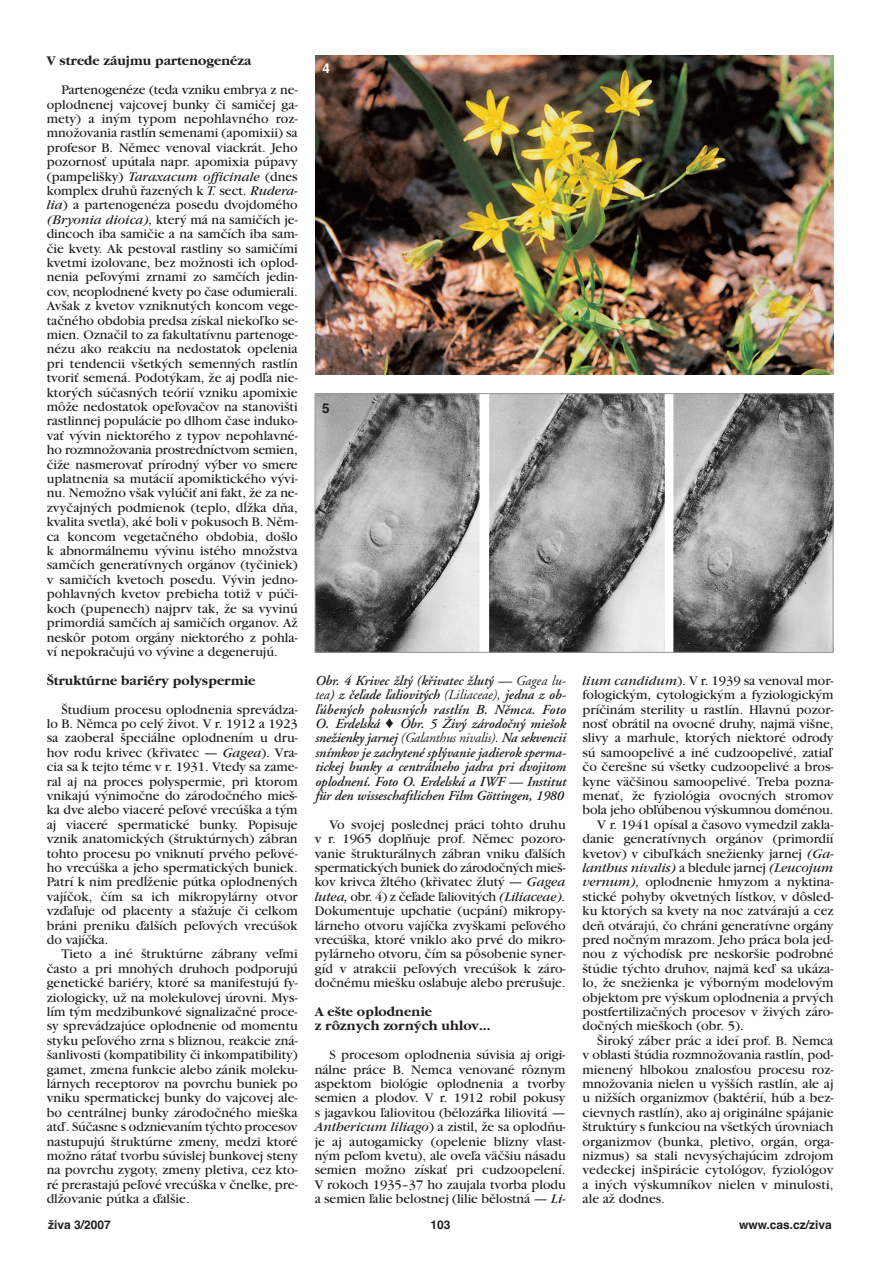
<style>
.page{position:relative;width:893px;height:1263px;background:#fff}
.page>*{position:absolute;margin:0;border:0;box-sizing:border-box;transform-origin:0 0}
.t1{font:13.8px/14.4px "Garamond CE";color:#231f20;text-align:justify}
.t2{font:italic 600 13.8px/14.4px "Adobe Garamond CE";letter-spacing:-.005em;color:#231f20;text-align:justify}
.t3{font:700 13.8px/14.4px "Garamond CE";color:#231f20}
.t4{font:italic 13.8px "Garamond CE";letter-spacing:-.01em;color:#231f20}
.t5{font:700 13.5px "Helvetica CE";color:#fff}
.t6{font:700 13.5px "Helvetica CE";color:#231f20}
.t7{font:700 12px "Helvetica CE";color:#231f20}
.s1{font-style:italic}
.s2{font-weight:400}
.s3{font-style:normal}
</style>
<div class="page">
<img style="left:315px;top:55px;width:518px;height:319px">
<img style="left:317px;top:395px;width:514px;height:256px">
<div style="left:315px;top:393px;width:518px;height:260px;border:1px solid #939598"></div>
<p class="t3" style="left:47px;top:55px;width:206px">V strede záujmu partenogenéza</p>
<p class="t1" style="left:47px;top:84px;width:253px;text-indent:15px">Partenogenéze (teda vzniku embrya z ne&shy;oplodnenej vajcovej bunky či samičej ga&shy;mety) a iným typom nepohlavného roz&shy;množovania rastlín semenami (apomixii) sa profesor B. Němec venoval viackrát. Jeho pozornosť upútala napr. apomixia púpavy (pampelišky) <span class="s1">Taraxacum officinale</span> (dnes komplex druhů řazených k <span class="s1">T.</span> sect. <span class="s1">Rudera&shy;lia</span>) a partenogenéza posedu dvojdomého <span class="s1">(Bryonia dioica),</span> který má na samičích je&shy;dincoch iba samičie a na samčích iba sam&shy;čie kvety. Ak pestoval rastliny so samičími kvetmi izolovane, bez možnosti ich oplod&shy;nenia peľovými zrnami zo samčích jedin&shy;cov, neoplodnené kvety po čase odumierali.<br>Avšak z kvetov vzniknutých koncom vege&shy;tačného obdobia predsa získal niekoľko se&shy;mien. Označil to za fakultatívnu partenoge&shy;nézu ako reakciu na nedostatok opelenia pri tendencii všetkých semenných rastlín tvoriť semená. Podotýkam, že aj podľa nie&shy;ktorých súčasných teórií vzniku apomixie môže nedostatok opeľovačov na stanovišti rastlinnej populácie po dlhom čase induko&shy;vať vývin niektorého z typov nepohlavné&shy;ho rozmnožovania prostredníctvom semien, čiže nasmerovať prírodný výber vo smere uplatnenia sa mutácií apomiktického vývi&shy;nu. Nemožno však vylúčiť ani fakt, že za ne&shy;zvyčajných podmienok (teplo, dĺžka dňa, kvalita svetla), aké boli v pokusoch B. Něm&shy;ca koncom vegetačného obdobia, došlo k abnormálnemu vývinu istého množstva samčích generatívnych orgánov (tyčiniek) v samičích kvetoch posedu. Vývin jedno&shy;pohlavných kvetov prebieha totiž v púči&shy;koch (pupenech) najprv tak, že sa vyvinú primordiá samčích aj samičích organov. Až neskôr potom orgány niektorého z pohla&shy;ví nepokračujú vo vývine a degenerujú.</p>
<p class="t3" style="left:47px;top:674px;width:210px">Štruktúrne bariéry polyspermie</p>
<p class="t1" style="left:47px;top:703px;width:252px;text-indent:15px">Študium procesu oplodnenia sprevádza&shy;lo B. Němca po celý život. V r. 1912 a 1923 sa zaoberal špeciálne oplodnením u dru&shy;hov rodu krivec (křivatec — <span class="s1">Gagea</span>). Vra&shy;cia sa k tejto téme v r. 1931. Vtedy sa zame&shy;ral aj na proces polyspermie, pri ktorom vnikajú výnimočne do zárodočného mieš&shy;ka dve alebo viaceré peľové vrecúška a tým aj viaceré spermatické bunky. Popisuje vznik anatomických (štruktúrnych) zábran tohto procesu po vniknutí prvého peľové&shy;ho vrecúška a jeho spermatických buniek.<br>Patrí k nim predĺženie pútka oplodnených vajíčok, čím sa ich mikropylárny otvor vzďaľuje od placenty a sťažuje či celkom bráni preniku ďalších peľových vrecúšok do vajíčka.</p>
<p class="t1" style="left:47px;top:948px;width:252px;text-indent:15px">Tieto a iné štruktúrne zábrany veľmi často a pri mnohých druhoch podporujú genetické bariéry, ktoré sa manifestujú fy&shy;ziologicky, už na molekulovej úrovni. Mys&shy;lím tým medzibunkové signalizačné proce&shy;sy sprevádzajúce oplodnenie od momentu styku peľového zrna s bliznou, reakcie zná&shy;šanlivosti (kompatibility či inkompatibility) gamet, zmena funkcie alebo zánik moleku&shy;lárnych receptorov na povrchu buniek po vniku spermatickej bunky do vajcovej ale&shy;bo centrálnej bunky zárodočného mieška atď. Súčasne s odznievaním týchto procesov nastupujú štruktúrne zmeny, medzi ktoré možno rátať tvorbu súvislej bunkovej steny na povrchu zygoty, zmeny pletiva, cez kto&shy;ré prerastajú peľové vrecúška v čnelke, pre&shy;dlžovanie pútka a ďalšie.</p>
<p class="t5" style="left:322px;top:61px;width:9px">4</p>
<p class="t6" style="left:322px;top:401px;width:9px">5</p>
<p class="t2" style="left:315px;top:675px;width:253px">Obr. 4 Krivec žltý (křivatec žlutý — <span class="s2">Gagea lu&shy;tea</span>) z čeľade ľaliovitých <span class="s2">(Liliaceae),</span> jedna z ob&shy;ľúbených pokusných rastlín B. Němca. Foto O. Erdelská ♦ Obr. 5 Živý zárodočný miešok snežienky jarnej <span class="s2">(Galanthus nivalis).</span> Na sekvencii snímkov je zachytené splývanie jadierok sperma&shy;tickej bunky a centrálneho jadra pri dvojitom oplodnení. Foto O. Erdelská a IWF — Institut für den wisseschaftlichen Film Göttingen, 1980</p>
<p class="t1" style="left:315px;top:818px;width:252px;text-indent:15px">Vo svojej poslednej práci tohto druhu v r. 1965 doplňuje prof. Němec pozoro&shy;vanie štrukturálnych zábran vniku ďalších spermatických buniek do zárodočných mieš&shy;kov krivca žltého (křivatec žlutý — <span class="s1">Gagea lutea,</span> obr. 4) z čeľade ľaliovitých <span class="s1">(Liliaceae).<br></span>Dokumentuje upchatie (ucpání) mikropy&shy;lárneho otvoru vajíčka zvyškami peľového vrecúška, ktoré vniklo ako prvé do mikro&shy;pylárneho otvoru, čím sa pôsobenie syner&shy;gíd v atrakcii peľových vrecúšok k záro&shy;dočnému miešku oslabuje alebo prerušuje.</p>
<p class="t3" style="left:315px;top:1005px;width:178px">A ešte oplodnenie<br>z rôznych zorných uhlov...</p>
<p class="t1" style="left:315px;top:1049px;width:253px;text-indent:15px">S procesom oplodnenia súvisia aj origi&shy;nálne práce B. Nemca venované rôznym aspektom biológie oplodnenia a tvorby semien a plodov. V r. 1912 robil pokusy s jagavkou ľaliovitou (bělozářka liliovitá — <span class="s1">Anthericum liliago</span>) a zistil, že sa oplodňu&shy;je aj autogamicky (opelenie blizny vlast&shy;ným peľom kvetu), ale oveľa väčšiu násadu semien možno získať pri cudzoopelení.<br>V rokoch 1935–37 ho zaujala tvorba plodu a semien ľalie belostnej (lilie bělostná — <span class="s1">Li-</span></p>
<p class="t1" style="left:583px;top:674px;width:252px"><span class="s1">lium candidum</span>). V r. 1939 sa venoval mor-</p>
<p class="t1" style="left:583px;top:689px;width:252px">fologickým, cytologickým a fyziologickým</p>
<p class="t1" style="left:583px;top:703px;width:252px">príčinám sterility u rastlín. Hlavnú pozor-</p>
<p class="t1" style="left:583px;top:718px;width:252px">nosť obrátil na ovocné druhy, najmä višne,</p>
<p class="t1" style="left:583px;top:732px;width:252px">slivy a marhule, ktorých niektoré odrody</p>
<p class="t1" style="left:583px;top:746px;width:252px">sú samoopelivé a iné cudzoopelivé, zatiaľ</p>
<p class="t1" style="left:583px;top:761px;width:252px">čo čerešne sú všetky cudzoopelivé a bros-</p>
<p class="t1" style="left:583px;top:775px;width:252px">kyne väčšinou samoopelivé. Treba pozna-</p>
<p class="t1" style="left:583px;top:790px;width:252px">menať, že fyziológia ovocných stromov</p>
<p class="t1" style="left:583px;top:804px;width:252px">bola jeho obľúbenou výskumnou doménou.</p>
<p class="t1" style="left:597px;top:818px;width:238px">V r. 1941 opísal a časovo vymedzil zakla-</p>
<p class="t1" style="left:583px;top:833px;width:252px">danie generatívnych orgánov (primordií</p>
<p class="t1" style="left:583px;top:847px;width:253px">kvetov) v cibuľkách snežienky jarnej <span class="s1">(Ga-</span></p>
<p class="t4" style="left:583px;top:863px;width:252px">lanthus nivalis) <span class="s3">a bledule jarnej</span> (Leucojum</p>
<p class="t1" style="left:583px;top:876px;width:252px"><span class="s1">vernum),</span> oplodnenie hmyzom a nyktina-</p>
<p class="t1" style="left:583px;top:890px;width:252px">stické pohyby okvetných lístkov, v dôsled-</p>
<p class="t1" style="left:583px;top:905px;width:252px">ku ktorých sa kvety na noc zatvárajú a cez</p>
<p class="t1" style="left:583px;top:919px;width:252px">deň otvárajú, čo chráni generatívne orgány</p>
<p class="t1" style="left:583px;top:934px;width:252px">pred nočným mrazom. Jeho práca bola jed-</p>
<p class="t1" style="left:583px;top:948px;width:252px">nou z východísk pre neskoršie podrobné</p>
<p class="t1" style="left:583px;top:962px;width:252px">štúdie týchto druhov, najmä keď sa ukáza-</p>
<p class="t1" style="left:583px;top:977px;width:252px">lo, že snežienka je výborným modelovým</p>
<p class="t1" style="left:583px;top:991px;width:252px">objektom pre výskum oplodnenia a prvých</p>
<p class="t1" style="left:583px;top:1006px;width:252px">postfertilizačných procesov v živých záro-</p>
<p class="t1" style="left:583px;top:1020px;width:163px">dočných mieškoch (obr. 5).</p>
<p class="t1" style="left:597px;top:1034px;width:238px">Široký záber prác a ideí prof. B. Nemca</p>
<p class="t1" style="left:583px;top:1049px;width:252px">v oblasti štúdia rozmnožovania rastlín, pod-</p>
<p class="t1" style="left:583px;top:1063px;width:252px">mienený hlbokou znalosťou procesu roz-</p>
<p class="t1" style="left:583px;top:1078px;width:252px">množovania nielen u vyšších rastlín, ale aj</p>
<p class="t1" style="left:583px;top:1092px;width:252px">u nižších organizmov (baktérií, húb a bez-</p>
<p class="t1" style="left:583px;top:1106px;width:252px">cievnych rastlín), ako aj originálne spájanie</p>
<p class="t1" style="left:583px;top:1121px;width:252px">štruktúry s funkciou na všetkých úrovniach</p>
<p class="t1" style="left:583px;top:1135px;width:252px">organizmov (bunka, pletivo, orgán, orga-</p>
<p class="t1" style="left:583px;top:1150px;width:252px">nizmus) sa stali nevysýchajúcim zdrojom</p>
<p class="t1" style="left:583px;top:1164px;width:252px">vedeckej inšpirácie cytológov, fyziológov</p>
<p class="t1" style="left:583px;top:1178px;width:252px">a iných výskumníkov nielen v minulosti,</p>
<p class="t1" style="left:583px;top:1193px;width:84px">ale až dodnes.</p>
<p class="t7" style="left:48px;top:1217px;width:64px">živa 3/2007</p>
<p class="t7" style="left:431px;top:1217px;width:22px">103</p>
<p class="t7" style="left:739px;top:1217px;width:94px">www.cas.cz/ziva</p>
</div>
